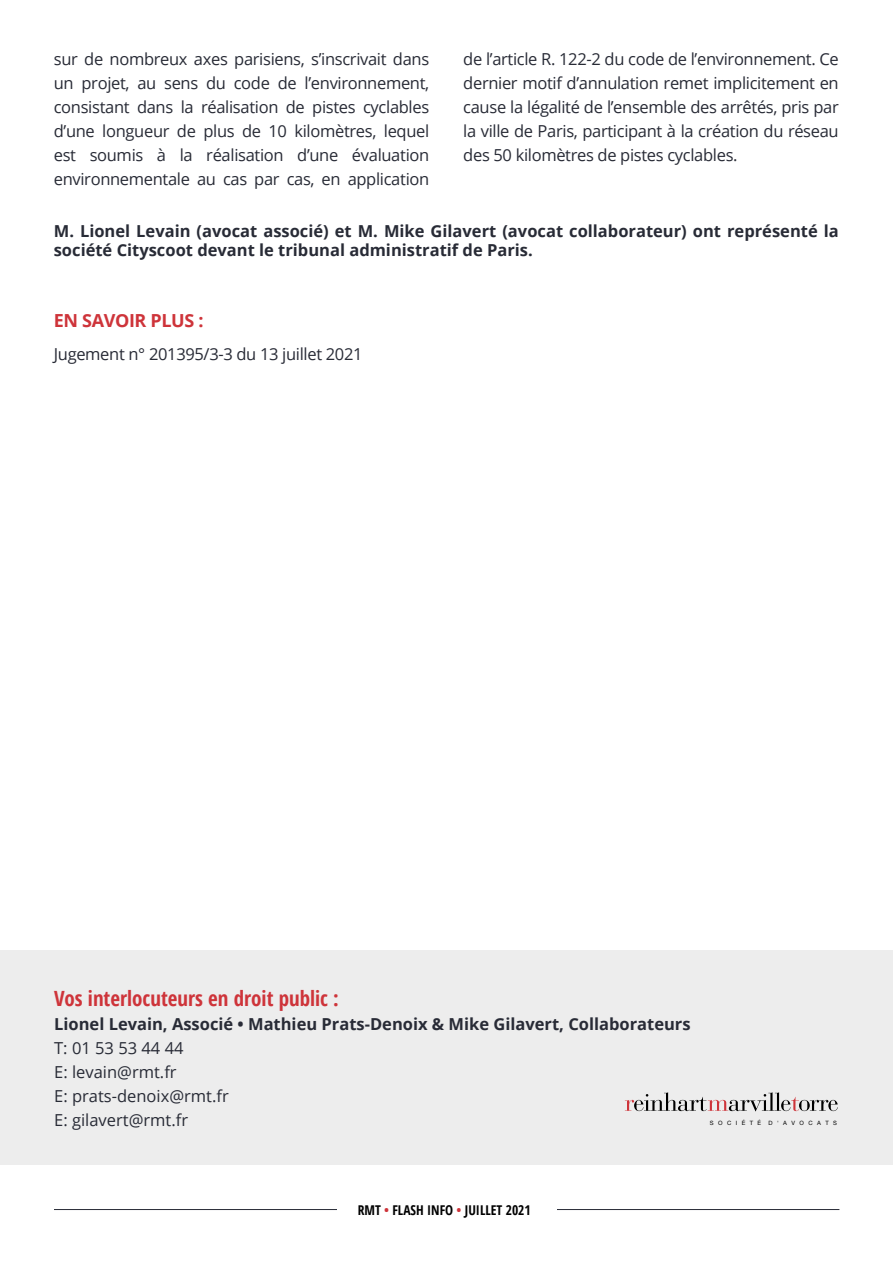
<style>
.page{position:relative;width:893px;height:1263px;background:#fff}
.page>*{position:absolute;margin:0;border:0;box-sizing:border-box;transform-origin:0 0}
.t1{font:700 21px "Open Sans Condensed";color:#ce343a}
.t2{font:700 18px "Open Sans";letter-spacing:-.02em;color:#ce343a}
.t3{font:16.5px/24px "Open Sans";letter-spacing:-.02em;color:#282b36;text-align:justify}
.t4{font:700 16.5px/19.8px "Open Sans";color:#282b36}
.t5{font:16.5px/24px "Open Sans";color:#282b36}
.t6{font:700 13.5px "Open Sans Condensed";color:#000}
.t7{font:5.85px "Helvetica Neue";color:#000}
.s1{color:#ce343a}
</style>
<div class="page">
<hr style="left:54px;top:1209px;width:785px;height:1px;background:#282b36">
<div style="left:337px;top:1199px;width:220px;height:21px;background:#fff"></div>
<div style="left:0;top:950px;width:893px;height:215px;background:#ededed"></div>
<svg style="left:625px;top:1092px;width:213px;height:19px"></svg>
<p class="t3" style="left:54px;top:47px;width:377px">sur de nombreux axes parisiens, s’inscrivait dans un projet, au sens du code de l’environnement, consistant dans la réalisation de pistes cyclables d’une longueur de plus de 10 kilomètres, lequel est soumis à la réalisation d’une évaluation environnementale au cas par cas, en application</p>
<p class="t3" style="left:463px;top:47px;width:377px">de l’article R. 122-2 du code de l’environnement. Ce dernier motif d’annulation remet implicitement en cause la légalité de l’ensemble des arrêtés, pris par la ville de Paris, participant à la création du réseau des 50 kilomètres de pistes cyclables.</p>
<p class="t4" style="left:54px;top:220px;width:786px">M. Lionel Levain (avocat associé) et M. Mike Gilavert (avocat collaborateur) ont représenté la société Cityscoot devant le tribunal administratif de Paris.</p>
<p class="t2" style="left:54px;top:308px;width:151px">EN SAVOIR PLUS :</p>
<p class="t3" style="left:54px;top:341px;width:310px">Jugement n° 201395/3-3 du 13 juillet 2021</p>
<p class="t1" style="left:54px;top:983px;width:286px">Vos interlocuteurs en droit public :</p>
<p class="t4" style="left:54px;top:1013px;width:638px">Lionel Levain, Associé • Mathieu Prats-Denoix &amp; Mike Gilavert, Collaborateurs</p>
<p class="t5" style="left:54px;top:1035px;width:176px">T: 01 53 53 44 44<br>E: levain@rmt.fr<br>E: prats-denoix@rmt.fr<br>E: gilavert@rmt.fr</p>
<p class="t7" style="left:710px;top:1119px;width:53px">S O C I É T É</p>
<p class="t7" style="left:769px;top:1119px;width:70px">D ' A V O C A T S</p>
<p class="t6" style="left:358px;top:1200px;width:175px">RMT <span class="s1">•</span> FLASH INFO <span class="s1">•</span> JUILLET 2021</p>
</div>
